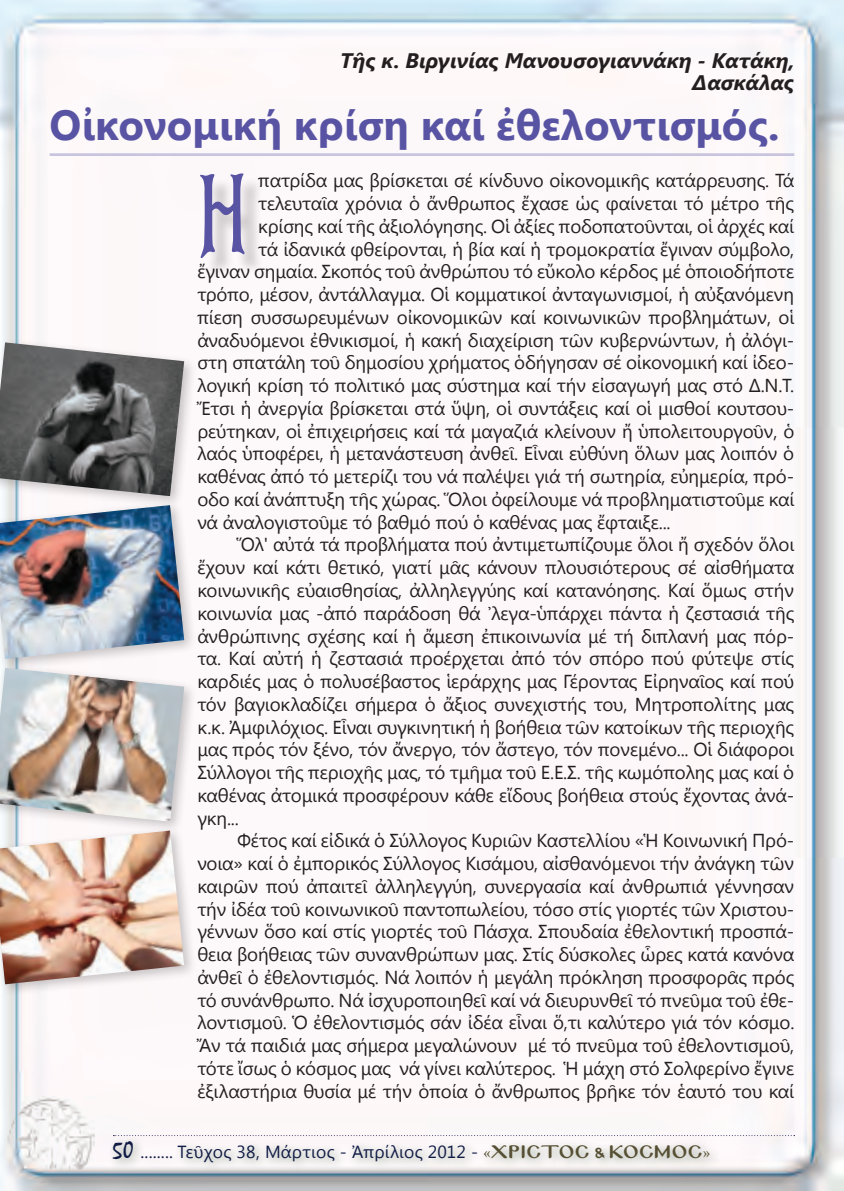
<style>
.page{position:relative;width:844px;height:1191px;background:#fff}
.page>*{position:absolute;margin:0;border:0;box-sizing:border-box;transform-origin:0 0}
.t1{font:105px "PF Konstantinople";color:#5854a3}
.t2{font:700 42px "Segoe UI";color:#5854a3}
.t3{font:italic 700 21px "Segoe UI";color:#231f20}
.t4{font:18.72px/22.8px "Segoe UI";letter-spacing:-.01em;color:#231f20;text-align:justify}
.t5{font:17.5px "Segoe UI";letter-spacing:.01em;color:#121c47}
.s1{font-family:"Minion Pro"}
.s2{font-family:"Mistral";font-size:24.5px}
.s3{font-family:"Minion Pro";color:#575034}
.s4{font-family:"Mg Byzantine UC Pol Normal";font-size:15.75px;color:#575034}
</style>
<div class="page">
<img style="left:0;top:0;width:843px;height:1191px">
<div style="left:0;top:337px;width:196px;height:171px;background:#231f20;opacity:.25"></div>
<img style="left:0;top:342px;width:184px;height:154px">
<div style="left:0;top:499px;width:196px;height:172px;background:#231f20;opacity:.25"></div>
<img style="left:0;top:505px;width:184px;height:154px">
<div style="left:0;top:662px;width:196px;height:172px;background:#231f20;opacity:.25"></div>
<img style="left:0;top:668px;width:184px;height:153px">
<div style="left:0;top:825px;width:196px;height:172px;background:#231f20;opacity:.25"></div>
<img style="left:0;top:830px;width:184px;height:154px">
<hr style="left:50px;top:154px;width:744px;height:1px;background:#5854a3">
<hr style="left:50px;top:155px;width:744px;height:1px;background:#5854a3">
<div style="left:204px;top:177px;width:62px;height:102px;background:#231f20;opacity:.25"></div>
<p class="t3" style="left:340px;top:45px;width:455px">Τῆς κ. Βιργινίας Μανουσογιαννάκη - Κατάκη,</p>
<p class="t3" style="left:691px;top:68px;width:104px">Δασκάλας</p>
<p class="t2" style="left:50px;top:95px;width:731px">Οἰκονομική κρίση καί ἐθελοντισμός.</p>
<p class="t1" style="left:197px;top:146px;width:52px">Η</p>
<p class="t4" style="left:258px;top:168px;width:537px">πατρίδα μας βρίσκεται σέ κίνδυνο οἰκονομικῆς κατάρρευσης. Τά</p>
<p class="t4" style="left:258px;top:191px;width:537px">τελευταῖα χρόνια ὁ ἄνθρωπος ἔχασε ὡς φαίνεται τό μέτρο τῆς</p>
<p class="t4" style="left:258px;top:214px;width:537px">κρίσης καί τῆς ἀξιολόγησης. Οἱ ἀξίες ποδοπατοῦνται, οἱ ἀρχές καί</p>
<p class="t4" style="left:258px;top:237px;width:537px">τά ἰδανικά φθείρονται, ἡ βία καί ἡ τρομοκρατία ἔγιναν σύμβολο,</p>
<p class="t4" style="left:197px;top:259px;width:598px">ἔγιναν σημαία. Σκοπός τοῦ ἀνθρώπου τό εὔκολο κέρδος μέ ὁποιοδήποτε</p>
<p class="t4" style="left:197px;top:282px;width:598px">τρόπο, μέσον, ἀντάλλαγμα. Οἱ κομματικοί ἀνταγωνισμοί, ἡ αὐξανόμενη</p>
<p class="t4" style="left:197px;top:305px;width:598px">πίεση συσσωρευμένων οἰκονομικῶν καί κοινωνικῶν προβλημάτων, οἱ</p>
<p class="t4" style="left:197px;top:328px;width:598px">ἀναδυόμενοι ἐθνικισμοί, ἡ κακή διαχείριση τῶν κυβερνώντων, ἡ ἀλόγι-</p>
<p class="t4" style="left:197px;top:350px;width:598px">στη σπατάλη τοῦ δημοσίου χρήματος ὁδήγησαν σέ οἰκονομική καί ἰδεο-</p>
<p class="t4" style="left:197px;top:373px;width:598px">λογική κρίση τό πολιτικό μας σύστημα καί τήν εἰσαγωγή μας στό Δ.Ν.Τ.</p>
<p class="t4" style="left:197px;top:396px;width:598px">Ἔτσι ἡ ἀνεργία βρίσκεται στά ὕψη, οἱ συντάξεις καί οἱ μισθοί κουτσου-</p>
<p class="t4" style="left:197px;top:419px;width:598px">ρεύτηκαν, οἱ ἐπιχειρήσεις καί τά μαγαζιά κλείνουν ἤ ὑπολειτουργοῦν, ὁ</p>
<p class="t4" style="left:197px;top:441px;width:598px">λαός ὑποφέρει, ἡ μετανάστευση ἀνθεῖ. Εἶναι εὐθύνη ὅλων μας λοιπόν ὁ</p>
<p class="t4" style="left:197px;top:464px;width:598px">καθένας ἀπό τό μετερίζι του νά παλέψει γιά τή σωτηρία, εὐημερία, πρό-</p>
<p class="t4" style="left:197px;top:487px;width:598px">οδο καί ἀνάπτυξη τῆς χώρας. Ὅλοι ὀφείλουμε νά προβληματιστοῦμε καί</p>
<p class="t4" style="left:197px;top:510px;width:474px">νά ἀναλογιστοῦμε τό βαθμό πού ὁ καθένας μας ἔφταιξε...</p>
<p class="t4" style="left:197px;top:532px;width:598px;text-indent:40px">Ὅλ' αὐτά τά προβλήματα πού ἀντιμετωπίζουμε ὅλοι ἤ σχεδόν ὅλοι ἔχουν καί κάτι θετικό, γιατί μᾶς κάνουν πλουσιότερους σέ αἰσθήματα κοινωνικῆς εὐαισθησίας, ἀλληλεγγύης καί κατανόησης. Καί ὅμως στήν κοινωνία μας -ἀπό παράδοση θά <span class="s1">’</span>λεγα-ὑπάρχει πάντα ἡ ζεστασιά τῆς ἀνθρώπινης σχέσης καί ἡ ἄμεση ἐπικοινωνία μέ τή διπλανή μας πόρ&shy;τα. Καί αὐτή ἡ ζεστασιά προέρχεται ἀπό τόν σπόρο πού φύτεψε στίς καρδιές μας ὁ πολυσέβαστος ἱεράρχης μας Γέροντας Εἰρηναῖος καί πού τόν βαγιοκλαδίζει σήμερα ὁ ἄξιος συνεχιστής του, Μητροπολίτης μας κ.κ. Ἀμφιλόχιος. Εἶναι συγκινητική ἡ βοήθεια τῶν κατοίκων τῆς περιοχῆς μας πρός τόν ξένο, τόν ἄνεργο, τόν ἄστεγο, τόν πονεμένο... Οἱ διάφοροι Σύλλογοι τῆς περιοχῆς μας, τό τμῆμα τοῦ Ε.Ε.Σ. τῆς κωμόπολης μας καί ὁ καθένας ἀτομικά προσφέρουν κάθε εἴδους βοήθεια στούς ἔχοντας ἀνά&shy;γκη...</p>
<p class="t4" style="left:197px;top:828px;width:598px;text-indent:40px">Φέτος καί εἰδικά ὁ Σύλλογος Κυριῶν Καστελλίου «Ἡ Κοινωνική Πρό&shy;νοια» καί ὁ ἐμπορικός Σύλλογος Κισάμου, αἰσθανόμενοι τήν ἀνάγκη τῶν καιρῶν πού ἀπαιτεῖ ἀλληλεγγύη, συνεργασία καί ἀνθρωπιά γέννησαν τήν ἰδέα τοῦ κοινωνικοῦ παντοπωλείου, τόσο στίς γιορτές τῶν Χριστου&shy;γέννων ὅσο καί στίς γιορτές τοῦ Πάσχα. Σπουδαία ἐθελοντική προσπά&shy;θεια βοήθειας τῶν συνανθρώπων μας. Στίς δύσκολες ὧρες κατά κανόνα ἀνθεῖ ὁ ἐθελοντισμός. Νά λοιπόν ἡ μεγάλη πρόκληση προσφορᾶς πρός τό συνάνθρωπο. Νά ἰσχυροποιηθεῖ καί νά διευρυνθεῖ τό πνεῦμα τοῦ ἐθε&shy;λοντισμοῦ. Ὁ ἐθελοντισμός σάν ἰδέα εἶναι ὅ,τι καλύτερο γιά τόν κόσμο.<br>Ἄν τά παιδιά μας σήμερα μεγαλώνουν μέ τό πνεῦμα τοῦ ἐθελοντισμοῦ, τότε ἴσως ὁ κόσμος μας νά γίνει καλύτερος. Ἡ μάχη στό Σολφερίνο ἔγινε ἐξιλαστήρια θυσία μέ τήν ὁποία ὁ ἄνθρωπος βρῆκε τόν ἑαυτό του καί</p>
<p class="t5" style="left:113px;top:1139px;width:599px"><span class="s2">50</span> <span class="s1">........</span> Τεῦχος 38, Μάρτιος - Ἀπρίλιος 2012 - <span class="s3">«</span><span class="s4">ΧΡΙΣΤΟΣ &amp; ΚΟΣΜΟΣ</span><span class="s3">»</span></p>
</div>
